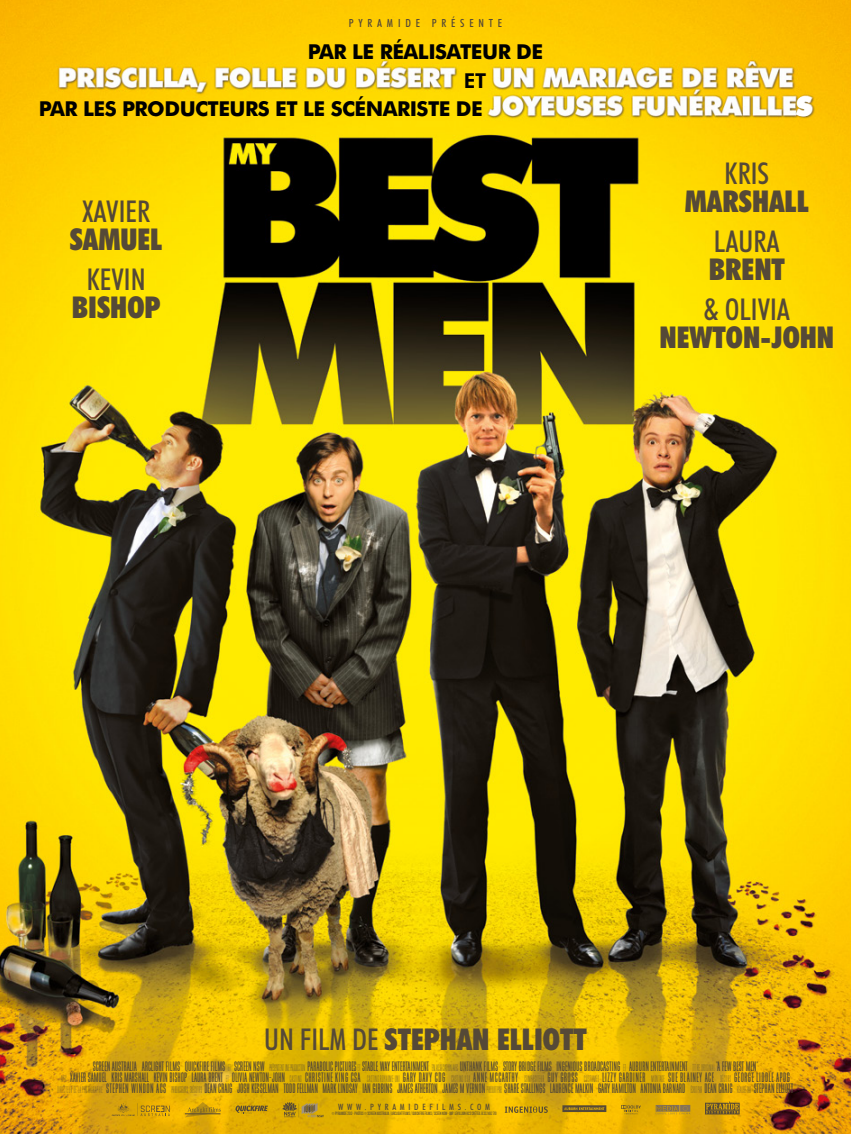
<style>
.page{position:relative;width:851px;height:1134px;background:#fff}
.page>*{position:absolute;margin:0;border:0;box-sizing:border-box;transform-origin:0 0}
.t1{font:900 condensed 30.12px "Futura BT";color:#554937}
.t2{font:500 condensed 30.12px "Futura BT";color:#554937}
.t3{font:900 26.88px "Futura BT";color:#fff}
.t4{font:700 20.62px "Futura BT";letter-spacing:-.025em;color:#000}
.t5{font:800 20.62px "Futura BT";color:#000}
.t6{font:700 14.25px/11.2px "MP6 Motion Pix";color:#554937;text-align:center}
.t7{font:500 condensed 11.25px "Futura BT";letter-spacing:.425em;color:#554937}
.t8{font:500 condensed 8.75px "Futura BT";letter-spacing:.425em;color:#554937}
.t9{font:5px "Knockout HTF27 Junior Bantamwt";color:#554937}
.s1{font-weight:500}
.s2{font-family:"MP1 Motion Pix";font-weight:100;font-size:10px}
</style>
<div class="page">
<img style="left:0;top:0;width:850px;height:1134px">
<svg style="left:504px;top:1106px;width:43px;height:7px"></svg>
<svg style="left:621px;top:1105px;width:20px;height:9px"></svg>
<svg style="left:704px;top:1101px;width:35px;height:13px"></svg>
<svg style="left:111px;top:1103px;width:59px;height:13px"></svg>
<svg style="left:185px;top:1102px;width:36px;height:15px"></svg>
<svg style="left:235px;top:1105px;width:33px;height:9px"></svg>
<svg style="left:282px;top:1102px;width:41px;height:15px"></svg>
<svg style="left:562px;top:1105px;width:44px;height:7px"></svg>
<svg style="left:655px;top:1105px;width:35px;height:9px"></svg>
<p class="t7" style="left:348px;top:17px;width:48px">PYRAMIDE</p>
<p class="t7" style="left:431px;top:17px;width:71px">PRÉSEN TE</p>
<h3 class="t4" style="left:308px;top:40px;width:237px">PAR LE RÉALISATEUR DE</h3>
<h3 class="t5" style="left:464px;top:68px;width:24px">ET</h3>
<h3 class="t4" style="left:39px;top:96px;width:56px">PAR LES</h3>
<h3 class="t4" style="left:122px;top:96px;width:99px">PRODU CTEURS</h3>
<h3 class="t4" style="left:275px;top:96px;width:209px">ET LE SCÉNARISTE DE</h3>
<h2 class="t3" style="left:795px;top:90px;width:18px">S</h2>
<h1 class="t2" style="left:82px;top:193px;width:70px">XAVIE R</h1>
<h1 class="t1" style="left:70px;top:221px;width:94px">SAMUEL</h1>
<h1 class="t2" style="left:87px;top:261px;width:60px">KEVIN</h1>
<h1 class="t1" style="left:72px;top:289px;width:90px">BISHOP</h1>
<h1 class="t2" style="left:724px;top:155px;width:46px">KRIS</h1>
<h1 class="t1" style="left:684px;top:183px;width:126px">MARSHALL</h1>
<h1 class="t2" style="left:713px;top:223px;width:53px">LAURA</h1>
<h1 class="t1" style="left:708px;top:251px;width:78px">BRENT</h1>
<h1 class="t2" style="left:703px;top:291px;width:88px">&amp; OLIVIA</h1>
<h1 class="t1" style="left:659px;top:318px;width:176px">NEWTON-JOHN</h1>
<h1 class="t1" style="left:264px;top:1020px;width:310px"><span class="s1">UN FILM DE</span> STEPHAN ELLIOTT</h1>
<p class="t6" style="left:58px;top:1061px;width:737px">SCREEN AUSTRALIA ARCLIGHT FILMS QUICKFIRE FILMS <span class="s2">ET</span> SCREEN NSW <span class="s2">PRÉSENTENT UNE PRODUCTION</span> PARABOLIC PICTURES <span class="s2">ET</span> STABLE WAY ENTERTAINMENT <span class="s2">EN ASSOCIATION AVEC</span> UNTHANK FILMS STORY BRIDGE FILMS INGENIOUS BROADCASTING <span class="s2">ET</span> AUBURN ENTERTAINMENT <span class="s2">TITRE ORIGINA L</span> “A FEW BEST MEN”<br><span class="s2">AVEC</span> XAVIER SAMUEL KRIS MARSHALL KEVIN BISHOP LAURA BRENT <span class="s2">ET</span> OLIVIA NEWTON-JOHN <span class="s2">CASTING</span> CHRISTINE KING CSA <span class="s2">CASTING ROYAUME-UNI</span> GARY DAVY CDG <span class="s2">CASTING USA</span> ANNE McCARTHY <span class="s2">COMPOSITEUR</span> GUY GROSS <span class="s2">COSTUMES</span> LIZZY GARDINER <span class="s2">MONTAGE</span> SUE BLAINEY ACE <span class="s2">DÉCORS</span> GEORGE LIDDLE APDG<br><span class="s2">DIRECTEUR DE LA PHOTOG RAPHIE</span> STEPHEN WINDON ACS <span class="s2">PRODUCTEURS EXÉCUTIFS</span> DEAN CRAIG JOSH KESSELMAN TODD FELLMAN MARK LINDSAY IAN GIBBINS JAMES ATHERTON JAMES M VERNON <span class="s2">PRODUIT PAR</span> SHARE STALLINGS LAURENCE MALKIN GARY HAMILTON ANTONIA BARNARD <span class="s2">ÉCRIT PAR</span> DEAN CRAIG <span class="s2">RÉALISÉ PAR</span> STEPHAN ELLIOTT</p>
<p class="t8" style="left:338px;top:1101px;width:70px">WWW.PYRAMIDEFILM</p>
<p class="t8" style="left:458px;top:1101px;width:33px">S.COM</p>
<p class="t9" style="left:332px;top:1111px;width:166px">© PYRAMIDE 2012- PHOTOS © SCREEN AUSTRALIA / ARCLIGHT FILMS / QUICKFIRE FILMS / SCEEN NSW - IMP. LEVILLAIN RCS CRÉTEIL B 332 482 710</p>
</div>
